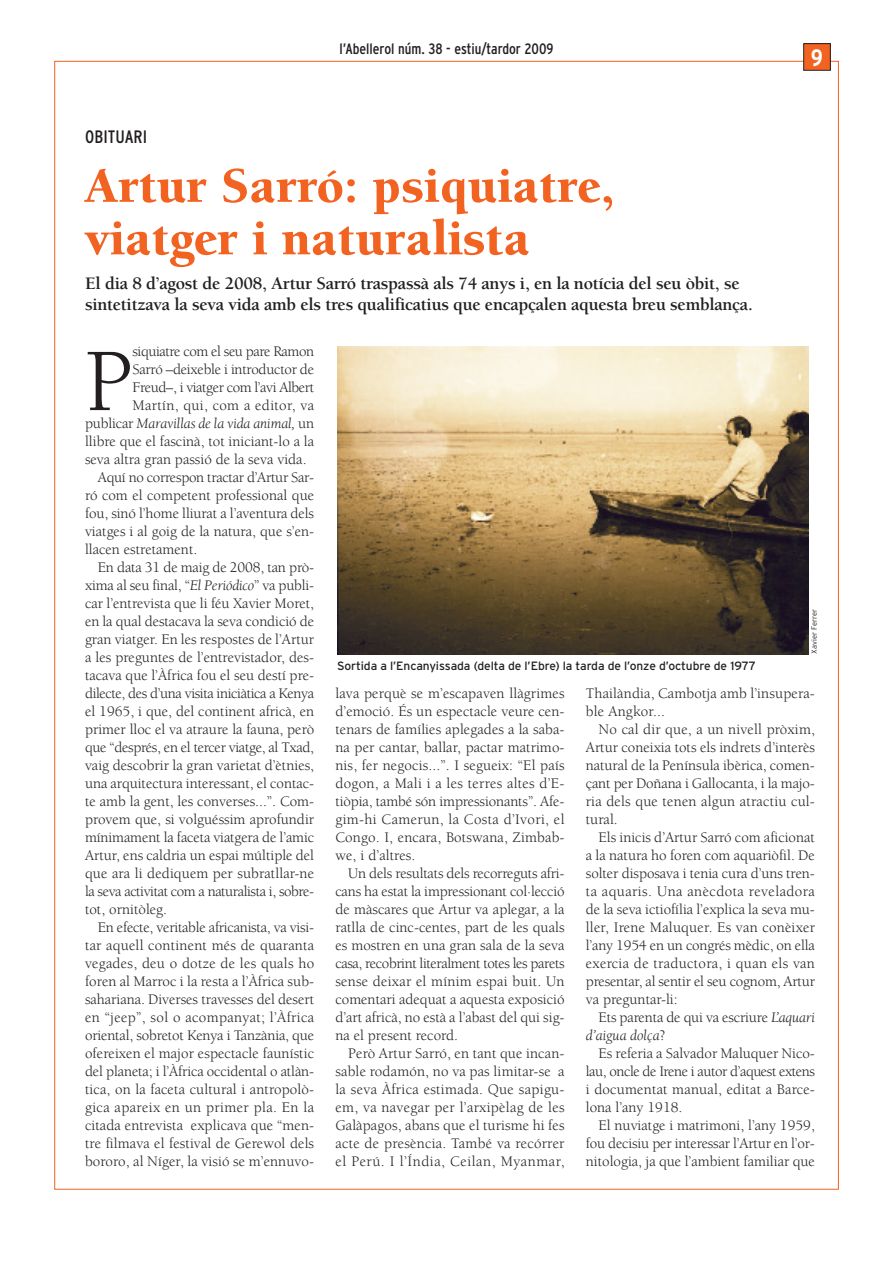
<style>
.page{position:relative;width:893px;height:1263px;background:#fff}
.page>*{position:absolute;margin:0;border:0;box-sizing:border-box;transform-origin:0 0}
.t1{font:91.65px "Berkeley Std";color:#231f20}
.t2{font:900 51px/52.5px "Berkeley Std";color:#f26221}
.t3{font:700 condensed 23.7px "Interstate";color:#fff}
.t4{font:700 18px/21px "Berkeley Std";letter-spacing:-.015em;color:#231f20}
.t5{font:condensed 18px "Interstate";color:#231f20}
.t6{font:15px/18px "Berkeley Std";color:#231f20;text-align:justify}
.t7{font:15px "Berkeley Std";letter-spacing:-.03em;color:#231f20}
.t8{font:15px "Berkeley Std";letter-spacing:-.02em;color:#231f20}
.t9{font:15px "Berkeley Std";letter-spacing:.02em;color:#231f20}
.t10{font:15px "Berkeley Std";letter-spacing:-.025em;color:#231f20}
.t11{font:italic 15px "Berkeley Std";letter-spacing:-.01em;color:#231f20}
.t12{font:condensed 15px "Interstate";color:#231f20}
.t13{font:15px "Berkeley Std";letter-spacing:.025em;color:#231f20}
.t14{font:12px "Interstate";letter-spacing:-.005em;color:#231f20}
.t15{font:300 7.5px "Interstate";color:#231f20}
.s1{font-style:normal}
.s2{font-style:italic}
</style>
<div class="page">
<div style="left:804px;top:44px;width:26px;height:26px;background:#f26221"></div>
<div style="left:803px;top:43px;width:28px;height:28px;border:1px solid #231f20"></div>
<img style="left:338px;top:346px;width:471px;height:309px">
<p class="t12" style="left:340px;top:40px;width:215px">l’Abellerol núm. 38 - estiu/tardor 2009</p>
<h3 class="t3" style="left:811px;top:44px;width:14px">9</h3>
<p class="t5" style="left:85px;top:127px;width:63px">OBITUARI</p>
<h2 class="t2" style="left:85px;top:164px;width:531px">Artur Sarró: psiquiatre, viatger i naturalista</h2>
<p class="t4" style="left:85px;top:274px;width:669px">El dia 8 d’agost de 2008, Artur Sarró traspassà als 74 anys i, en la notícia del seu òbit, se sintetitzava la seva vida amb els tres qualificatius que encapçalen aquesta breu semblança.</p>
<h1 class="t1" style="left:85px;top:345px;width:49px">P</h1>
<p class="t7" style="left:132px;top:345px;width:183px">siquiatre com el seu pare Ramon</p>
<p class="t6" style="left:132px;top:362px;width:183px">Sarró –deixeble i introductor de</p>
<p class="t7" style="left:132px;top:381px;width:183px">Freud–, i viatger com l’avi Albert</p>
<p class="t9" style="left:132px;top:399px;width:183px">Martín, qui, com a editor, va</p>
<p class="t11" style="left:85px;top:417px;width:231px"><span class="s1">publicar</span> Maravillas de la vida animal, <span class="s1">un</span></p>
<p class="t6" style="left:85px;top:434px;width:231px">llibre que el fascinà, tot iniciant-lo a la</p>
<p class="t6" style="left:85px;top:452px;width:223px">seva altra gran passió de la seva vida.</p>
<p class="t8" style="left:98px;top:471px;width:218px">Aquí no correspon tractar d’Artur Sar-</p>
<p class="t6" style="left:85px;top:488px;width:231px">ró com el competent professional que</p>
<p class="t6" style="left:85px;top:506px;width:231px">fou, sinó l’home lliurat a l’aventura dels</p>
<p class="t6" style="left:85px;top:524px;width:231px">viatges i al goig de la natura, que s’en-</p>
<p class="t6" style="left:85px;top:542px;width:114px">llacen estretament.</p>
<p class="t6" style="left:98px;top:560px;width:218px">En data 31 de maig de 2008, tan prò-</p>
<p class="t6" style="left:85px;top:578px;width:231px">xima al seu final, “<span class="s2">El Periódico</span>” va publi-</p>
<p class="t6" style="left:85px;top:596px;width:231px">car l’entrevista que li féu Xavier Moret,</p>
<p class="t6" style="left:85px;top:614px;width:231px">en la qual destacava la seva condició de</p>
<p class="t6" style="left:85px;top:632px;width:231px">gran viatger. En les respostes de l’Artur</p>
<p class="t6" style="left:85px;top:650px;width:231px">a les preguntes de l’entrevistador, des-</p>
<p class="t6" style="left:85px;top:668px;width:231px">tacava que l’Àfrica fou el seu destí pre-</p>
<p class="t10" style="left:85px;top:687px;width:231px">dilecte, des d’una visita iniciàtica a Kenya</p>
<p class="t6" style="left:85px;top:704px;width:231px">el 1965, i que, del continent africà, en</p>
<p class="t6" style="left:85px;top:722px;width:231px">primer lloc el va atraure la fauna, però</p>
<p class="t8" style="left:85px;top:741px;width:231px">que “després, en el tercer viatge, al Txad,</p>
<p class="t6" style="left:85px;top:758px;width:231px">vaig descobrir la gran varietat d’ètnies,</p>
<p class="t6" style="left:85px;top:776px;width:231px">una arquitectura interessant, el contac-</p>
<p class="t6" style="left:85px;top:794px;width:231px">te amb la gent, les converses...”. Com-</p>
<p class="t6" style="left:85px;top:812px;width:231px">provem que, si volguéssim aprofundir</p>
<p class="t6" style="left:85px;top:830px;width:231px">mínimament la faceta viatgera de l’amic</p>
<p class="t6" style="left:85px;top:848px;width:231px">Artur, ens caldria un espai múltiple del</p>
<p class="t6" style="left:85px;top:866px;width:231px">que ara li dediquem per subratllar-ne</p>
<p class="t7" style="left:85px;top:885px;width:231px">la seva activitat com a naturalista i, sobre-</p>
<p class="t6" style="left:85px;top:902px;width:84px">tot, ornitòleg.</p>
<p class="t6" style="left:98px;top:920px;width:218px">En efecte, veritable africanista, va visi-</p>
<p class="t6" style="left:85px;top:938px;width:231px">tar aquell continent més de quaranta</p>
<p class="t6" style="left:85px;top:956px;width:231px">vegades, deu o dotze de les quals ho</p>
<p class="t6" style="left:85px;top:974px;width:231px">foren al Marroc i la resta a l’Àfrica sub-</p>
<p class="t6" style="left:85px;top:992px;width:231px">sahariana. Diverses travesses del desert</p>
<p class="t9" style="left:85px;top:1011px;width:231px">en “jeep”, sol o acompanyat; l’Àfrica</p>
<p class="t6" style="left:85px;top:1028px;width:231px">oriental, sobretot Kenya i Tanzània, que</p>
<p class="t6" style="left:85px;top:1046px;width:231px">ofereixen el major espectacle faunístic</p>
<p class="t6" style="left:85px;top:1064px;width:231px">del planeta; i l’Àfrica occidental o atlàn-</p>
<p class="t6" style="left:85px;top:1082px;width:231px">tica, on la faceta cultural i antropolò-</p>
<p class="t13" style="left:85px;top:1101px;width:231px">gica apareix en un primer pla. En la</p>
<p class="t6" style="left:85px;top:1118px;width:231px">citada entrevista explicava que “men-</p>
<p class="t6" style="left:85px;top:1136px;width:231px">tre filmava el festival de Gerewol dels</p>
<p class="t6" style="left:85px;top:1154px;width:231px">bororo, al Níger, la visió se m’ennuvo-</p>
<p class="t14" style="left:337px;top:659px;width:420px">Sortida a l’Encanyissada (delta de l’Ebre) la tarda de l’onze d’octubre de 1977</p>
<p class="t15" style="left:810px;top:653px;width:46px;rotate:-90deg">Xavier Ferrer</p>
<p class="t6" style="left:335px;top:686px;width:231px">lava perquè se m’escapaven llàgrimes d’emoció. És un espectacle veure cen&shy;tenars de famílies aplegades a la saba&shy;na per cantar, ballar, pactar matrimo&shy;nis, fer negocis...”. I segueix: “El país dogon, a Mali i a les terres altes d’E&shy;tiòpia, també són impressionants”. Afe&shy;gim-hi Camerun, la Costa d’Ivori, el Congo. I, encara, Botswana, Zimbab&shy;we, i d’altres.</p>
<p class="t6" style="left:335px;top:866px;width:231px;text-indent:13px">Un dels resultats dels recorreguts afri&shy;cans ha estat la impressionant col·lecció de màscares que Artur va aplegar, a la ratlla de cinc-centes, part de les quals es mostren en una gran sala de la seva casa, recobrint literalment totes les parets sense deixar el mínim espai buit. Un comentari adequat a aquesta exposició d’art africà, no està a l’abast del qui sig&shy;na el present record.</p>
<p class="t6" style="left:335px;top:1046px;width:231px;text-indent:13px">Però Artur Sarró, en tant que incan&shy;sable rodamón, no va pas limitar-se a la seva Àfrica estimada. Que sapigu&shy;em, va navegar per l’arxipèlag de les Galàpagos, abans que el turisme hi fes acte de presència. També va recórrer el Perú. I l’Índia, Ceilan, Myanmar,</p>
<p class="t6" style="left:586px;top:686px;width:231px">Thailàndia, Cambotja amb l’insupera&shy;ble Angkor...</p>
<p class="t6" style="left:586px;top:722px;width:231px;text-indent:13px">No cal dir que, a un nivell pròxim, Artur coneixia tots els indrets d’interès natural de la Península ibèrica, comen&shy;çant per Doñana i Gallocanta, i la majo&shy;ria dels que tenen algun atractiu cul&shy;tural.</p>
<p class="t6" style="left:586px;top:830px;width:231px;text-indent:13px">Els inicis d’Artur Sarró com aficionat a la natura ho foren com aquariòfil. De solter disposava i tenia cura d’uns tren&shy;ta aquaris. Una anècdota reveladora de la seva ictiofília l’explica la seva mu&shy;ller, Irene Maluquer. Es van conèixer l’any 1954 en un congrés mèdic, on ella exercia de traductora, i quan els van presentar, al sentir el seu cognom, Artur va preguntar-li:</p>
<p class="t6" style="left:586px;top:1010px;width:231px;text-indent:13px">Ets parenta de qui va escriure <span class="s2">L’aquari d’aigua dolça</span>?</p>
<p class="t6" style="left:586px;top:1046px;width:231px;text-indent:13px">Es referia a Salvador Maluquer Nico&shy;lau, oncle de Irene i autor d’aquest extens i documentat manual, editat a Barce&shy;lona l’any 1918.</p>
<p class="t6" style="left:586px;top:1118px;width:231px;text-indent:13px">El nuviatge i matrimoni, l’any 1959, fou decisiu per interessar l’Artur en l’or&shy;nitologia, ja que l’ambient familiar que</p>
</div>
